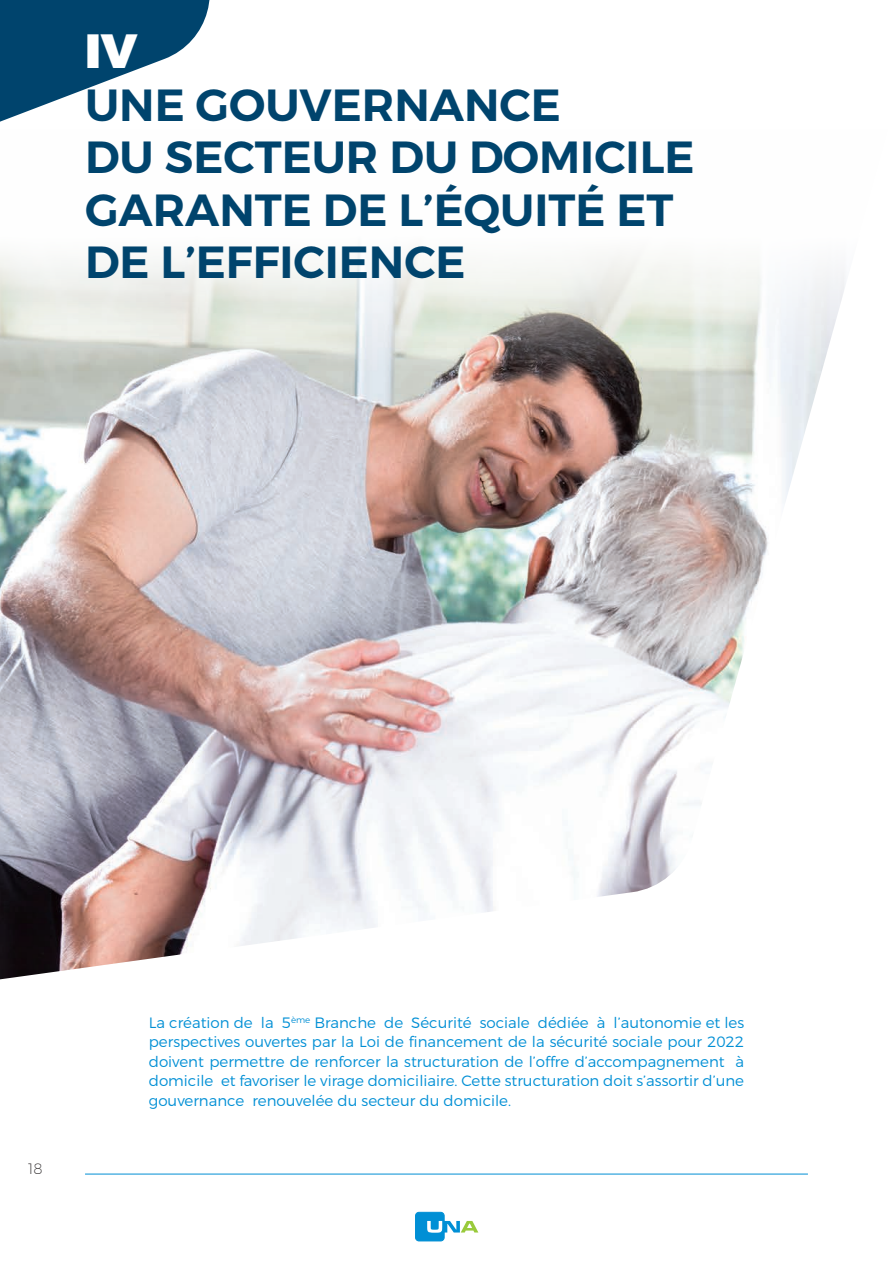
<style>
.page{position:relative;width:893px;height:1263px;background:#fff}
.page>*{position:absolute;margin:0;border:0;box-sizing:border-box;transform-origin:0 0}
.t1{font:900 48px "Montserrat";color:#fff}
.t2{font:600 45px/52.5px "Montserrat";color:#00446d}
.t3{font:300 15px/19.5px "Montserrat";color:#008fd5;text-align:justify}
.t4{font:200 15px "Montserrat";color:#231f20}
</style>
<div class="page">
<img style="left:0;top:249px;width:846px;height:730px">
<svg style="left:0;top:0;width:224px;height:262px"></svg>
<hr style="left:85px;top:1174px;width:723px;height:1px;background:#008fd5">
<div style="left:415px;top:1212px;width:29px;height:29px;background:#008fd5;border-radius:3px"></div>
<div style="left:415px;top:1212px;width:29px;height:29px;border:1px solid #008fd5;border-radius:3px"></div>
<svg style="left:427px;top:1221px;width:51px;height:12px"></svg>
<p class="t1" style="left:85px;top:21px;width:54px">IV</p>
<p class="t2" style="left:85px;top:79px;width:477px">UNE GOUVERNANCE</p>
<p class="t2" style="left:85px;top:132px;width:611px">DU SECTEUR DU DOMICILE<br>GARANTE DE L’ÉQUITÉ ET</p>
<p class="t2" style="left:85px;top:237px;width:382px">DE L’EFFICIENCE</p>
<p class="t4" style="left:28px;top:1159px;width:16px">18</p>
<p class="t3" style="left:149px;top:1012px;width:597px">La création de la 5<sup>ème</sup> Branche de Sécurité sociale dédiée à l’autonomie et les perspectives ouvertes par la Loi de financement de la sécurité sociale pour 2022 doivent permettre de renforcer la structuration de l’offre d’accompagnement à domicile et favoriser le virage domiciliaire. Cette structuration doit s’assortir d’une gouvernance renouvelée du secteur du domicile.</p>
</div>
